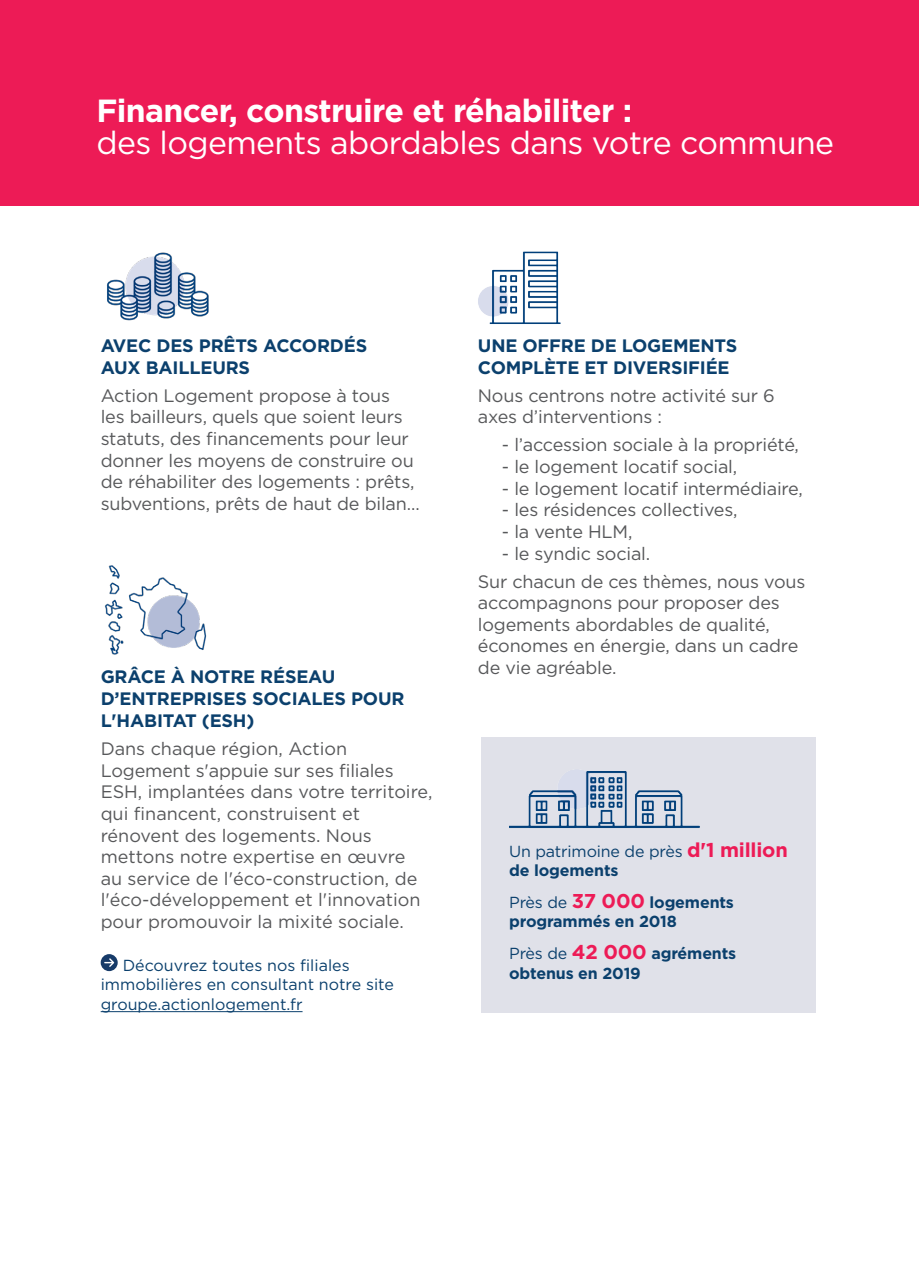
<style>
.page{position:relative;width:919px;height:1270px;background:#fff}
.page>*{position:absolute;margin:0;border:0;box-sizing:border-box;transform-origin:0 0}
.t1{font:32px "Gotham";letter-spacing:-.02em;color:#fff}
.t2{font:700 32px "Gotham";letter-spacing:-.02em;color:#fff}
.t3{font:18px/21.6px "Gotham";letter-spacing:-.01em;color:#57585a}
.t4{font:700 18px/22px "Gotham";letter-spacing:-.01em;color:#0b406d}
.t5{font:16px "Gotham";color:#0b406d}
.t6{font:700 16px "Gotham";letter-spacing:-.01em;color:#0b406d}
.s1{font-weight:700;font-size:20px;color:#ed1b56}
.s2{font-weight:400}
.s3{font-size:20px;color:#ed1b56}
</style>
<div class="page">
<div style="left:0;top:0;width:918px;height:205px;background:#ed1b56"></div>
<div style="left:480px;top:738px;width:335px;height:275px;background:#e0e1e9"></div>
<img style="left:107px;top:252px;width:102px;height:69px">
<img style="left:478px;top:251px;width:83px;height:73px">
<img style="left:105px;top:565px;width:102px;height:90px">
<hr style="left:101px;top:1011px;width:201px;height:1px;background:#0b406d">
<div style="left:101px;top:954px;width:17px;height:17px;background:#173b69;border-radius:50%"></div>
<svg style="left:104px;top:958px;width:10px;height:9px"></svg>
<img style="left:509px;top:771px;width:191px;height:57px">
<p class="t2" style="left:96px;top:89px;width:537px">Financer, construire et réhabiliter :</p>
<p class="t1" style="left:96px;top:122px;width:739px">des logements abordables dans votre commune</p>
<p class="t4" style="left:101px;top:334px;width:268px">AVEC DES PRÊTS ACCORDÉS</p>
<p class="t4" style="left:101px;top:356px;width:151px">AUX BAILLEURS</p>
<p class="t3" style="left:101px;top:384px;width:320px">Action Logement propose à tous<br>les bailleurs, quels que soient leurs statuts, des financements pour leur donner les moyens de construire ou de réhabiliter des logements : prêts, subventions, prêts de haut de bilan…</p>
<p class="t4" style="left:101px;top:666px;width:236px">GRÂCE À NOTRE RÉSEAU</p>
<p class="t4" style="left:101px;top:688px;width:305px">D’ENTREPRISES SOCIALES POUR<br>L'HABITAT (ESH)</p>
<p class="t3" style="left:101px;top:738px;width:333px">Dans chaque région, Action Logement s'appuie sur ses filiales ESH, implantées dans votre territoire, qui financent, construisent et rénovent des logements. Nous mettons notre expertise en œuvre<br>au service de l'éco-construction, de l'éco-développement et l'innovation pour promouvoir la mixité sociale.</p>
<p class="t5" style="left:123px;top:955px;width:228px">Découvrez toutes nos filiales</p>
<p class="t5" style="left:101px;top:974px;width:295px">immobilières en consultant notre site</p>
<p class="t5" style="left:101px;top:994px;width:203px">groupe.actionlogement.fr</p>
<p class="t4" style="left:478px;top:334px;width:261px">UNE OFFRE DE LOGEMENTS</p>
<p class="t4" style="left:478px;top:356px;width:253px">COMPLÈTE ET DIVERSIFIÉE</p>
<p class="t3" style="left:478px;top:384px;width:298px">Nous centrons notre activité sur 6 axes d’interventions :</p>
<p class="t3" style="left:502px;top:434px;width:298px">- l’accession sociale à la propriété,</p>
<p class="t3" style="left:502px;top:456px;width:237px">- le logement locatif social,</p>
<p class="t3" style="left:502px;top:477px;width:302px">- le logement locatif intermédiaire,</p>
<p class="t3" style="left:502px;top:499px;width:237px">- les résidences collectives,</p>
<p class="t3" style="left:502px;top:520px;width:132px">- la vente HLM,</p>
<p class="t3" style="left:502px;top:542px;width:150px">- le syndic social.</p>
<p class="t3" style="left:478px;top:570px;width:329px">Sur chacun de ces thèmes, nous vous accompagnons pour proposer des logements abordables de qualité, économes en énergie, dans un cadre de vie agréable.</p>
<p class="t5" style="left:509px;top:841px;width:280px">Un patrimoine de près <span class="s1">d'1 million</span></p>
<p class="t6" style="left:509px;top:860px;width:111px">de logements</p>
<p class="t6" style="left:509px;top:892px;width:226px"><span class="s2">Près de</span> <span class="s3">37 000</span> logements</p>
<p class="t6" style="left:509px;top:911px;width:169px">programmés en 2018</p>
<p class="t6" style="left:509px;top:943px;width:229px"><span class="s2">Près de</span> <span class="s3">42 000</span> agréments</p>
<p class="t6" style="left:509px;top:962px;width:133px">obtenus en 2019</p>
</div>
